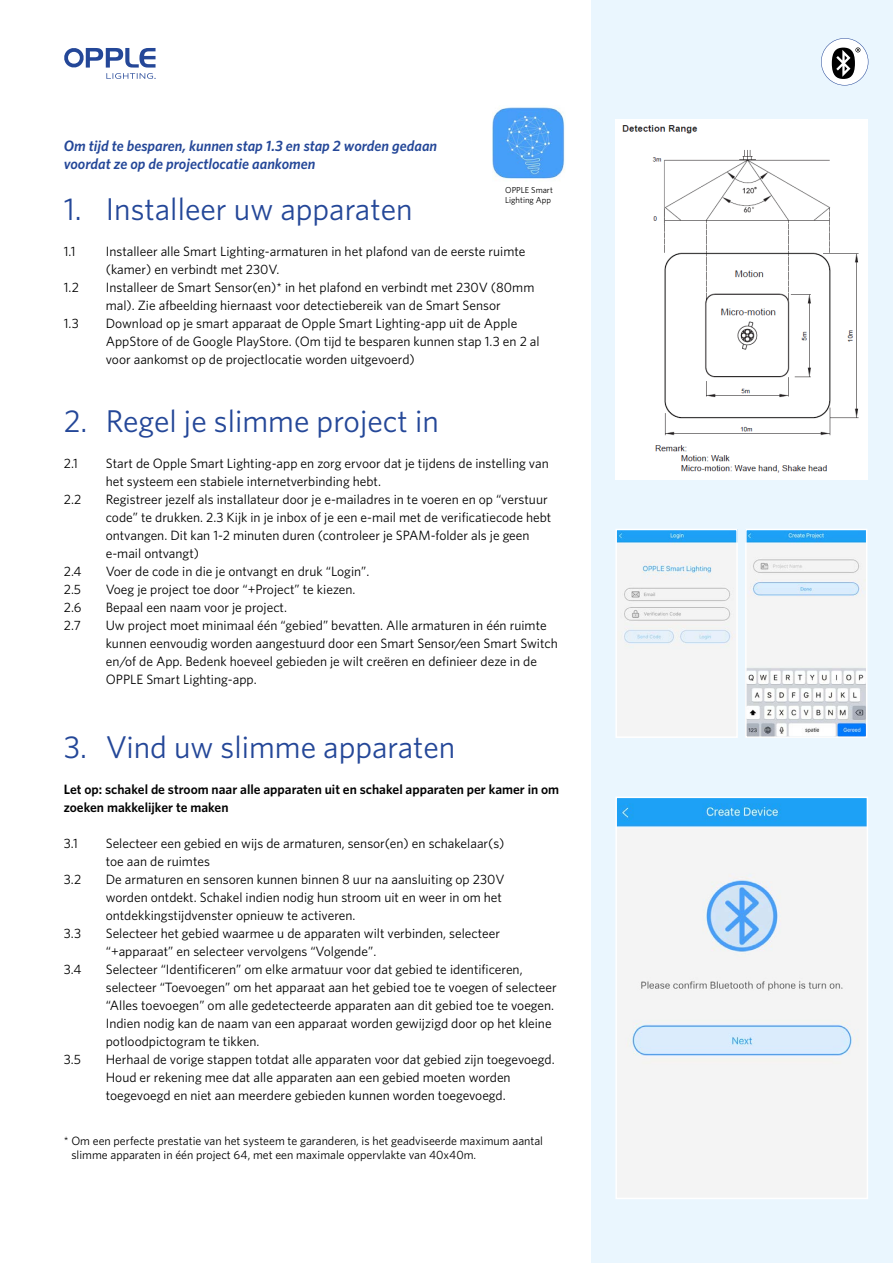
<style>
.page{position:relative;width:893px;height:1263px;background:#fff}
.page>*{position:absolute;margin:0;border:0;box-sizing:border-box;transform-origin:0 0}
.t1{font:31.5px "Whitney";color:#244798}
.t2{font:italic 600 15px/18px "Whitney";color:#244798}
.t3{font:13.5px/18px "Whitney";color:#000}
.t4{font:600 13.5px/18px "Whitney";color:#000}
.t5{font:12px/14.4px "Whitney";color:#000}
.t6{font:8.7px/10.4px "Whitney";color:#000}
</style>
<div class="page">
<div style="left:591px;top:0;width:302px;height:1263px;background:#eaf6fe"></div>
<svg style="left:64px;top:48px;width:92px;height:31px"></svg>
<img style="left:616px;top:119px;width:251px;height:361px">
<img style="left:492px;top:107px;width:73px;height:72px">
<img style="left:618px;top:532px;width:117px;height:117px">
<div style="left:615px;top:529px;width:123px;height:209px;border:2px solid #fff"></div>
<img style="left:748px;top:532px;width:116px;height:203px">
<div style="left:745px;top:529px;width:122px;height:209px;border:2px solid #fff"></div>
<img style="left:618px;top:799px;width:247px;height:266px">
<div style="left:615px;top:796px;width:253px;height:403px;border:2px solid #fff"></div>
<svg style="left:821px;top:38px;width:47px;height:47px"></svg>
<p class="t2" style="left:64px;top:136px;width:375px">Om tijd te besparen, kunnen stap 1.3 en stap 2 worden gedaan voordat ze op de projectlocatie aankomen</p>
<h1 class="t1" style="left:64px;top:188px;width:350px">1. Installeer uw apparaten</h1>
<p class="t3" style="left:64px;top:242px;width:13px">1.1</p>
<p class="t3" style="left:106px;top:242px;width:421px">Installeer alle Smart Lighting-armaturen in het plafond van de eerste ruimte (kamer) en verbindt met 230V.</p>
<p class="t3" style="left:64px;top:278px;width:17px">1.2</p>
<p class="t3" style="left:106px;top:278px;width:430px">Installeer de Smart Sensor(en)* in het plafond en verbindt met 230V (80mm mal). Zie afbeelding hiernaast voor detectiebereik van de Smart Sensor</p>
<p class="t3" style="left:64px;top:314px;width:17px">1.3</p>
<p class="t3" style="left:106px;top:314px;width:435px">Download op je smart apparaat de Opple Smart Lighting-app uit de Apple<br>AppStore of de Google PlayStore. (Om tijd te besparen kunnen stap 1.3 en 2 al voor aankomst op de projectlocatie worden uitgevoerd)</p>
<p class="t6" style="left:505px;top:184px;width:49px">OPPLE Smart<br>Lighting App</p>
<h1 class="t1" style="left:64px;top:400px;width:377px">2. Regel je slimme project in</h1>
<p class="t3" style="left:64px;top:454px;width:16px">2.1</p>
<p class="t3" style="left:106px;top:454px;width:444px">Start de Opple Smart Lighting-app en zorg ervoor dat je tijdens de instelling van het systeem een stabiele internetverbinding hebt.</p>
<p class="t3" style="left:64px;top:490px;width:19px">2.2</p>
<p class="t3" style="left:106px;top:490px;width:447px">Registreer jezelf als installateur door je e-mailadres in te voeren en op “verstuur code” te drukken. 2.3 Kijk in je inbox of je een e-mail met de verificatiecode hebt ontvangen. Dit kan 1-2 minuten duren (controleer je SPAM-folder als je geen e-mail ontvangt)</p>
<p class="t3" style="left:64px;top:562px;width:19px">2.4</p>
<p class="t3" style="left:106px;top:562px;width:265px">Voer de code in die je ontvangt en druk “Login”.</p>
<p class="t3" style="left:64px;top:580px;width:19px">2.5</p>
<p class="t3" style="left:106px;top:580px;width:251px">Voeg je project toe door “+Project” te kiezen.</p>
<p class="t3" style="left:64px;top:598px;width:19px">2.6</p>
<p class="t3" style="left:106px;top:598px;width:183px">Bepaal een naam voor je project.</p>
<p class="t3" style="left:64px;top:616px;width:19px">2.7</p>
<p class="t3" style="left:106px;top:616px;width:454px">Uw project moet minimaal één “gebied” bevatten. Alle armaturen in één ruimte kunnen eenvoudig worden aangestuurd door een Smart Sensor/een Smart Switch en/of de App. Bedenk hoeveel gebieden je wilt creëren en definieer deze in de OPPLE Smart Lighting-app.</p>
<h1 class="t1" style="left:64px;top:726px;width:393px">3. Vind uw slimme apparaten</h1>
<p class="t4" style="left:64px;top:780px;width:497px">Let op: schakel de stroom naar alle apparaten uit en schakel apparaten per kamer in om zoeken makkelijker te maken</p>
<p class="t3" style="left:64px;top:834px;width:16px">3.1</p>
<p class="t3" style="left:106px;top:834px;width:400px">Selecteer een gebied en wijs de armaturen, sensor(en) en schakelaar(s) toe aan de ruimtes</p>
<p class="t3" style="left:64px;top:870px;width:19px">3.2</p>
<p class="t3" style="left:106px;top:870px;width:400px">De armaturen en sensoren kunnen binnen 8 uur na aansluiting op 230V worden ontdekt. Schakel indien nodig hun stroom uit en weer in om het ontdekkingstijdvenster opnieuw te activeren.</p>
<p class="t3" style="left:64px;top:924px;width:19px">3.3</p>
<p class="t3" style="left:106px;top:924px;width:396px">Selecteer het gebied waarmee u de apparaten wilt verbinden, selecteer “+apparaat” en selecteer vervolgens “Volgende”.</p>
<p class="t3" style="left:64px;top:960px;width:19px">3.4</p>
<p class="t3" style="left:106px;top:960px;width:452px">Selecteer “Identificeren” om elke armatuur voor dat gebied te identificeren, selecteer “Toevoegen” om het apparaat aan het gebied toe te voegen of selecteer “Alles toevoegen” om alle gedetecteerde apparaten aan dit gebied toe te voegen.<br>Indien nodig kan de naam van een apparaat worden gewijzigd door op het kleine potloodpictogram te tikken.</p>
<p class="t3" style="left:64px;top:1050px;width:19px">3.5</p>
<p class="t3" style="left:106px;top:1050px;width:450px">Herhaal de vorige stappen totdat alle apparaten voor dat gebied zijn toegevoegd.<br>Houd er rekening mee dat alle apparaten aan een gebied moeten worden toegevoegd en niet aan meerdere gebieden kunnen worden toegevoegd.</p>
<p class="t5" style="left:71px;top:1133px;width:473px;text-indent:-8px">* Om een perfecte prestatie van het systeem te garanderen, is het geadviseerde maximum aantal slimme apparaten in één project 64, met een maximale oppervlakte van 40x40m.</p>
</div>
